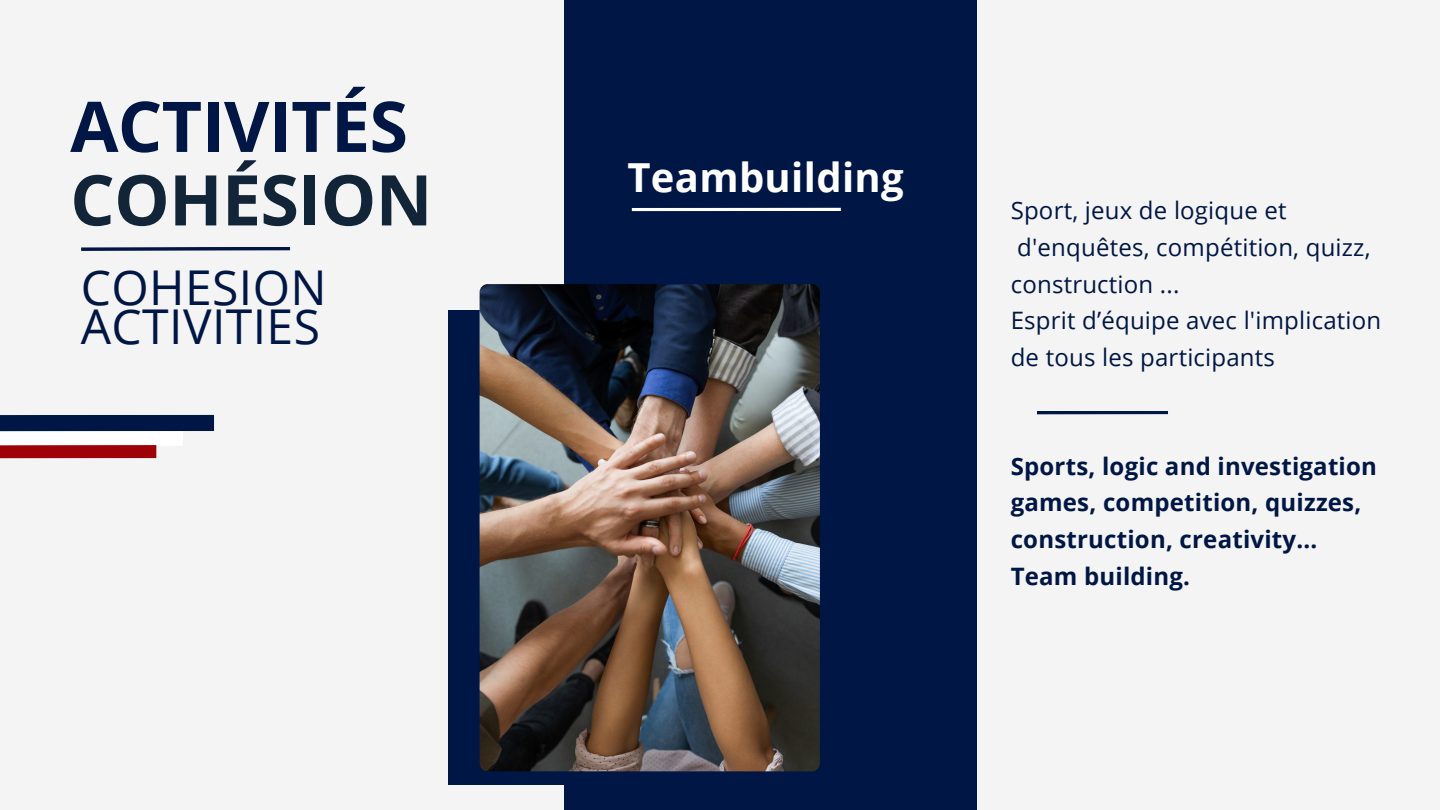
<style>
.page{position:relative;width:1440px;height:810px;background:#f4f4f4}
.page>*{position:absolute;margin:0;border:0;box-sizing:border-box;transform-origin:0 0}
.t1{font:700 70px "Open Sans";letter-spacing:-.01em;color:#001644}
.t2{font:700 70px "Open Sans";letter-spacing:-.01em;color:#122538}
.t3{font:48px "Open Sans";letter-spacing:.01em;color:#001644}
.t4{font:700 40px "Open Sans";letter-spacing:.01em;color:#fff}
.t5{font:24px/36.8px "Open Sans";letter-spacing:.01em;color:#001644}
.t6{font:700 24px/36.8px "Open Sans";letter-spacing:.01em;color:#001644}
</style>
<div class="page">
<div style="left:564px;top:0;width:412px;height:810px;background:#001644"></div>
<div style="left:448px;top:311px;width:363px;height:474px;background:#001644"></div>
<img style="left:480px;top:284px;width:340px;height:487px;border-radius:8px">
<svg style="left:0;top:415px;width:214px;height:44px"></svg>
<svg style="left:1037px;top:411px;width:131px;height:4px"></svg>
<svg style="left:81px;top:247px;width:209px;height:4px"></svg>
<svg style="left:632px;top:207px;width:209px;height:4px"></svg>
<p class="t1" style="left:70px;top:77px;width:339px">ACTIVITÉS</p>
<p class="t2" style="left:70px;top:151px;width:364px">COHÉSION</p>
<p class="t3" style="left:81px;top:253px;width:247px">COHESION</p>
<p class="t3" style="left:81px;top:293px;width:241px">ACTIVITIES</p>
<p class="t4" style="left:627px;top:149px;width:278px">Teambuilding</p>
<p class="t5" style="left:1011px;top:192px;width:361px">Sport, jeux de logique et d'enquêtes, compétition, quizz, construction ...</p>
<p class="t5" style="left:1011px;top:302px;width:372px">Esprit d’équipe avec l'implication de tous les participants</p>
<p class="t6" style="left:1011px;top:447px;width:368px">Sports, logic and investigation games, competition, quizzes, construction, creativity...</p>
<p class="t6" style="left:1011px;top:557px;width:181px">Team building.</p>
</div>
